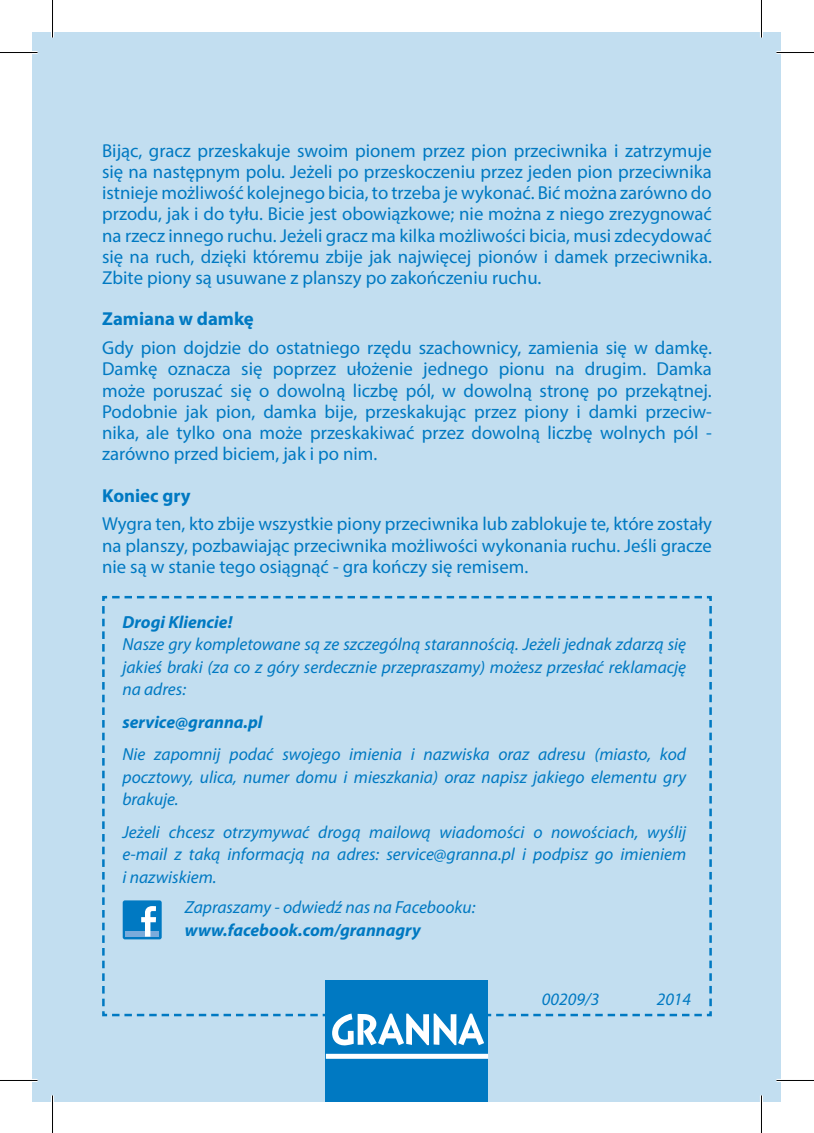
<style>
.page{position:relative;width:814px;height:1133px;background:#fff}
.page>*{position:absolute;margin:0;border:0;box-sizing:border-box;transform-origin:0 0}
.t1{font:18.75px/21.2px "Myriad Pro";color:#0079c2;text-align:justify}
.t2{font:700 18.75px "Myriad Pro";color:#0079c2}
.t3{font:italic 17.5px/22.5px "Myriad Pro";color:#0079c2;text-align:justify}
.t4{font:italic 700 17.5px "Myriad Pro";color:#0079c2}
</style>
<div class="page">
<div style="left:32px;top:32px;width:749px;height:1069px;background:#c2def0"></div>
<svg style="left:102px;top:595px;width:610px;height:422px"></svg>
<div style="left:326px;top:980px;width:162px;height:121px;background:#0079c2"></div>
<svg style="left:112px;top:1013px;width:592px;height:45px"></svg>
<div style="left:123px;top:900px;width:39px;height:39px;background:#0079c2;border-radius:2px"></div>
<div style="left:125px;top:931px;width:34px;height:5px;background:#7aabdb"></div>
<svg style="left:141px;top:906px;width:15px;height:30px"></svg>
<hr style="left:0;top:51px;width:38px;height:3px;background:#fff">
<hr style="left:776px;top:51px;width:38px;height:3px;background:#fff">
<hr style="left:0;top:1078px;width:38px;height:4px;background:#fff">
<hr style="left:776px;top:1078px;width:38px;height:4px;background:#fff">
<hr style="left:51px;top:0;width:3px;height:38px;background:#fff">
<hr style="left:51px;top:1095px;width:3px;height:38px;background:#fff">
<hr style="left:760px;top:0;width:3px;height:38px;background:#fff">
<hr style="left:760px;top:1095px;width:3px;height:38px;background:#fff">
<hr style="left:0;top:52px;width:38px;height:1px;background:#000">
<hr style="left:776px;top:52px;width:38px;height:1px;background:#000">
<hr style="left:0;top:1080px;width:38px;height:1px;background:#000">
<hr style="left:776px;top:1080px;width:38px;height:1px;background:#000">
<hr style="left:52px;top:0;width:1px;height:38px;background:#000">
<hr style="left:52px;top:1095px;width:1px;height:38px;background:#000">
<hr style="left:761px;top:0;width:1px;height:38px;background:#000">
<hr style="left:761px;top:1095px;width:1px;height:38px;background:#000">
<p class="t1" style="left:102px;top:139px;width:611px">Bijąc, gracz przeskakuje swoim pionem przez pion przeciwnika i zatrzymuje się na następnym polu. Jeżeli po przeskoczeniu przez jeden pion przeciwnika istnieje możliwość kolejnego bicia, to trzeba je wykonać. Bić można zarówno do przodu, jak i do tyłu. Bicie jest obowiązkowe; nie można z niego zrezygnować na rzecz innego ruchu. Jeżeli gracz ma kilka możliwości bicia, musi zdecydować się na ruch, dzięki któremu zbije jak najwięcej pionów i damek przeciwnika.<br>Zbite piony są usuwane z planszy po zakończeniu ruchu.</p>
<p class="t2" style="left:102px;top:307px;width:153px">Zamiana w damkę</p>
<p class="t1" style="left:102px;top:337px;width:611px">Gdy pion dojdzie do ostatniego rzędu szachownicy, zamienia się w damkę.<br>Damkę oznacza się poprzez ułożenie jednego pionu na drugim. Damka może poruszać się o dowolną liczbę pól, w dowolną stronę po przekątnej.<br>Podobnie jak pion, damka bije, przeskakując przez piony i damki przeciw&shy;nika, ale tylko ona może przeskakiwać przez dowolną liczbę wolnych pól - zarówno przed biciem, jak i po nim.</p>
<p class="t2" style="left:102px;top:483px;width:90px">Koniec gry</p>
<p class="t1" style="left:102px;top:513px;width:611px">Wygra ten, kto zbije wszystkie piony przeciwnika lub zablokuje te, które zostały na planszy, pozbawiając przeciwnika możliwości wykonania ruchu. Jeśli gracze nie są w stanie tego osiągnąć - gra kończy się remisem.</p>
<p class="t4" style="left:122px;top:610px;width:111px">Drogi Kliencie!</p>
<p class="t3" style="left:122px;top:632px;width:565px">Nasze gry kompletowane są ze szczególną starannością. Jeżeli jednak zdarzą się jakieś braki (za co z góry serdecznie przepraszamy) możesz przesłać reklamację na adres:</p>
<p class="t4" style="left:122px;top:710px;width:142px">service@granna.pl</p>
<p class="t3" style="left:122px;top:742px;width:565px">Nie zapomnij podać swojego imienia i nazwiska oraz adresu (miasto, kod pocztowy, ulica, numer domu i mieszkania) oraz napisz jakiego elementu gry brakuje.</p>
<p class="t3" style="left:122px;top:820px;width:565px">Jeżeli chcesz otrzymywać drogą mailową wiadomości o nowościach, wyślij e-mail z taką informacją na adres: service@granna.pl i podpisz go imieniem i nazwiskiem.</p>
<p class="t3" style="left:185px;top:895px;width:292px">Zapraszamy - odwiedź nas na Facebooku:</p>
<p class="t4" style="left:185px;top:918px;width:237px">www.facebook.com/grannagry</p>
<p class="t3" style="left:542px;top:987px;width:59px">00209/3</p>
<p class="t3" style="left:656px;top:987px;width:36px">2014</p>
</div>
